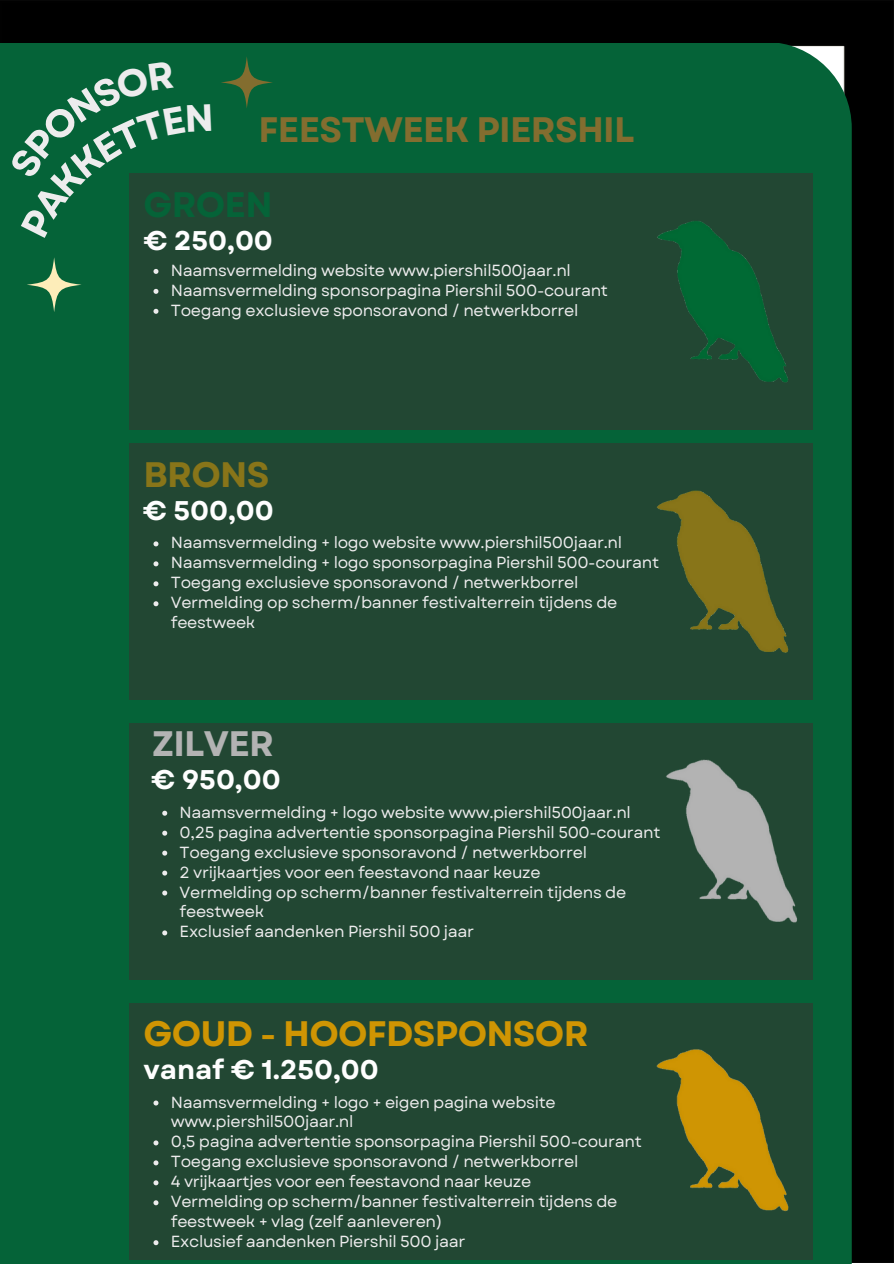
<style>
.page{position:relative;width:894px;height:1264px;background:#fff}
.page>*{position:absolute;margin:0;border:0;box-sizing:border-box;transform-origin:0 0}
.t1{font:700 35.4px "Garet";letter-spacing:-.02em;color:#cf9503}
.t2{font:700 35.4px "Garet";letter-spacing:-.02em;color:#836d2f}
.t3{font:700 35.4px "Garet";letter-spacing:-.02em;color:#b3b3b3}
.t4{font:700 35.4px "Garet";letter-spacing:-.02em;color:#056338}
.t5{font:700 35.4px "Garet";letter-spacing:-.02em;color:#887519}
.t6{font:700 27px "Garet";color:#fefefe}
.t7{font:16.05px/20px "Garet";letter-spacing:-.02em;color:#edeced}
</style>
<div class="page">
<div style="left:0;top:0;width:893px;height:1262px;background:#000"></div>
<div style="left:0;top:43px;width:851px;height:1220px;background:#056338"></div>
<div style="left:129px;top:174px;width:683px;height:256px;background:#224733"></div>
<img style="left:657px;top:221px;width:131px;height:162px">
<div style="left:129px;top:443px;width:683px;height:256px;background:#224733"></div>
<img style="left:657px;top:490px;width:132px;height:163px">
<div style="left:129px;top:723px;width:683px;height:256px;background:#224733"></div>
<img style="left:666px;top:759px;width:131px;height:164px">
<div style="left:129px;top:1002px;width:683px;height:256px;background:#224733"></div>
<img style="left:656px;top:1049px;width:133px;height:163px">
<svg style="left:153px;top:269px;width:5px;height:5px"></svg>
<svg style="left:153px;top:289px;width:5px;height:5px"></svg>
<svg style="left:153px;top:309px;width:5px;height:5px"></svg>
<svg style="left:153px;top:541px;width:5px;height:5px"></svg>
<svg style="left:153px;top:561px;width:5px;height:5px"></svg>
<svg style="left:153px;top:581px;width:5px;height:5px"></svg>
<svg style="left:153px;top:601px;width:5px;height:5px"></svg>
<svg style="left:162px;top:810px;width:5px;height:5px"></svg>
<svg style="left:162px;top:830px;width:5px;height:5px"></svg>
<svg style="left:162px;top:850px;width:5px;height:5px"></svg>
<svg style="left:162px;top:870px;width:5px;height:5px"></svg>
<svg style="left:162px;top:890px;width:5px;height:5px"></svg>
<svg style="left:162px;top:930px;width:5px;height:5px"></svg>
<svg style="left:153px;top:1100px;width:5px;height:5px"></svg>
<svg style="left:153px;top:1140px;width:5px;height:5px"></svg>
<svg style="left:153px;top:1160px;width:5px;height:5px"></svg>
<svg style="left:153px;top:1180px;width:5px;height:5px"></svg>
<svg style="left:153px;top:1200px;width:5px;height:5px"></svg>
<svg style="left:153px;top:1240px;width:5px;height:5px"></svg>
<svg style="left:221px;top:56px;width:51px;height:52px;background:#1a6436"></svg>
<svg style="left:27px;top:257px;width:55px;height:55px;background:#2e794d"></svg>
<svg style="left:9px;top:61px;width:202px;height:177px;background:#095e37"></svg>
<h1 class="t2" style="left:258px;top:104px;width:377px">FEESTWEEK PIERSHIL</h1>
<p class="t4" style="left:143px;top:179px;width:130px">GROEN</p>
<p class="t6" style="left:143px;top:221px;width:131px">€ 250,00</p>
<p class="t7" style="left:171px;top:260px;width:401px">Naamsvermelding website www.piershil500jaar.nl</p>
<h2 class="t7" style="left:171px;top:280px;width:438px">Naamsvermelding sponsorpagina Piershil 500-courant</h2>
<p class="t7" style="left:171px;top:300px;width:409px">Toegang exclusieve sponsoravond / netwerkborrel</p>
<p class="t5" style="left:143px;top:449px;width:127px">BRONS</p>
<h2 class="t6" style="left:143px;top:491px;width:132px">€ 500,00</h2>
<p class="t7" style="left:171px;top:533px;width:452px">Naamsvermelding + logo website www.piershil500jaar.nl</p>
<p class="t7" style="left:171px;top:553px;width:490px">Naamsvermelding + logo sponsorpagina Piershil 500-courant</p>
<p class="t7" style="left:171px;top:573px;width:409px">Toegang exclusieve sponsoravond / netwerkborrel</p>
<h1 class="t7" style="left:171px;top:592px;width:448px">Vermelding op scherm/banner festivalterrein tijdens de feestweek</h1>
<h1 class="t3" style="left:152px;top:718px;width:123px">ZILVER</h1>
<h2 class="t6" style="left:151px;top:760px;width:131px">€ 950,00</h2>
<p class="t7" style="left:179px;top:802px;width:452px">Naamsvermelding + logo website www.piershil500jaar.nl</p>
<p class="t7" style="left:179px;top:822px;width:482px">0,25 pagina advertentie sponsorpagina Piershil 500-courant</p>
<p class="t7" style="left:179px;top:842px;width:409px">Toegang exclusieve sponsoravond / netwerkborrel</p>
<p class="t7" style="left:179px;top:862px;width:362px">2 vrijkaartjes voor een feestavond naar keuze</p>
<p class="t7" style="left:179px;top:882px;width:448px">Vermelding op scherm/banner festivalterrein tijdens de feestweek</p>
<p class="t7" style="left:179px;top:921px;width:296px">Exclusief aandenken Piershil 500 jaar</p>
<h1 class="t1" style="left:143px;top:1008px;width:446px">GOUD - HOOFDSPONSOR</h1>
<h2 class="t6" style="left:143px;top:1050px;width:237px">vanaf € 1.250,00</h2>
<p class="t7" style="left:171px;top:1091px;width:472px">Naamsvermelding + logo + eigen pagina website www.piershil500jaar.nl<br>0,5 pagina advertentie sponsorpagina Piershil 500-courant Toegang exclusieve sponsoravond / netwerkborrel<br>4 vrijkaartjes voor een feestavond naar keuze<br>Vermelding op scherm/banner festivalterrein tijdens de feestweek + vlag (zelf aanleveren)<br>Exclusief aandenken Piershil 500 jaar</p>
</div>
